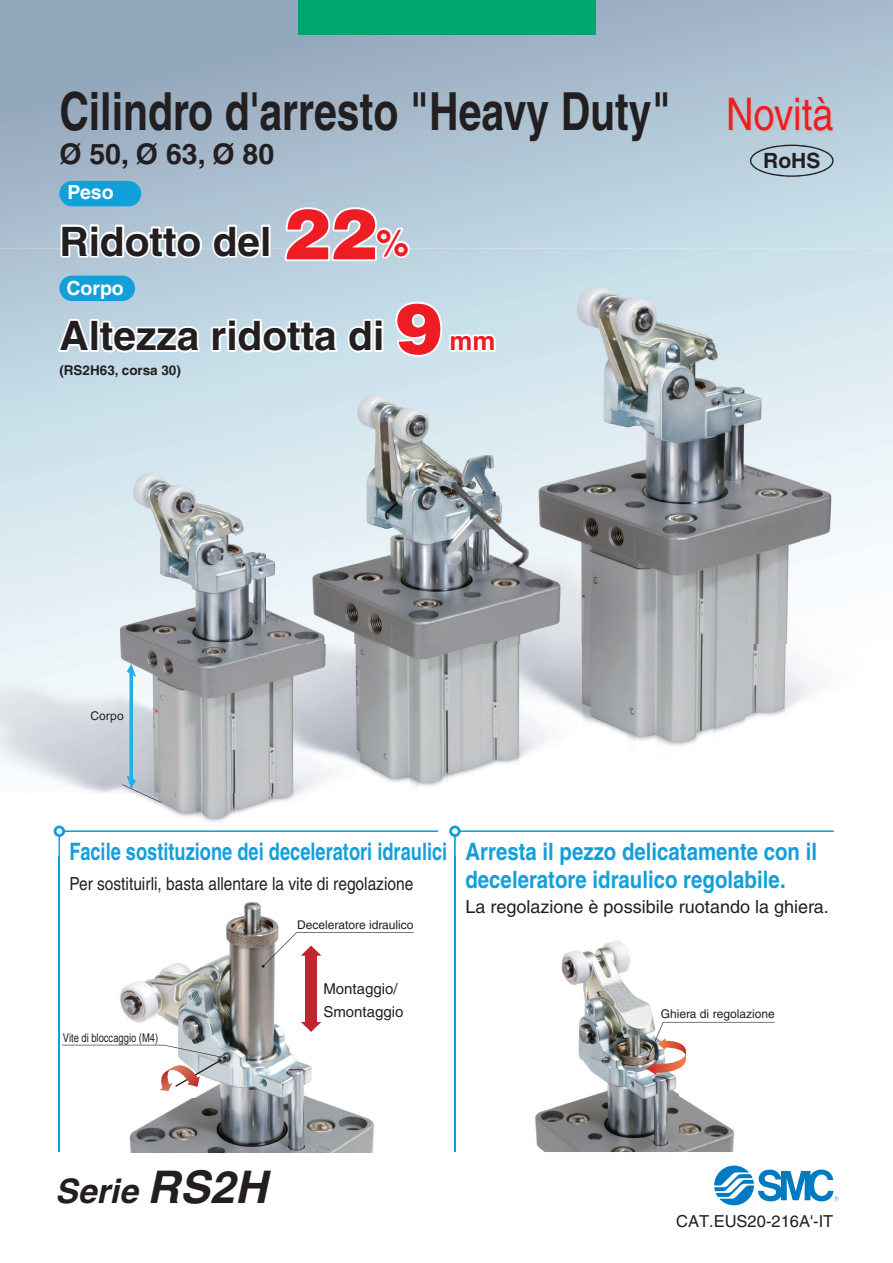
<style>
.page{position:relative;width:893px;height:1263px;background:#fff}
.page>*{position:absolute;margin:0;border:0;box-sizing:border-box;transform-origin:0 0}
.t1{font:700 52.5px "Helvetica";color:#231f20;scale:.78 1}
.t2{font:45px "Helvetica";color:#ee1d23;scale:.85 1}
.t3{font:700 40.65px "Helvetica";color:#231f20}
.t4{font:italic 700 33.75px "Helvetica";color:#231f20}
.t5{font:700 28.5px "Helvetica";color:#231f20}
.t6{font:700 25.8px "Helvetica";color:#ee1d23}
.t7{font:700 24px/28.5px "Helvetica";color:#12a0db;scale:.85 1}
.t8{font:700 24px "Helvetica";color:#12a0db;scale:.76 1}
.t9{font:700 21px "Helvetica";color:#231f20}
.t10{font:700 19.5px "Helvetica";color:#fff}
.t11{font:18px "Helvetica";color:#231f20;scale:.86 1}
.t12{font:18px "Helvetica";color:#231f20}
.t13{font:16.5px "Helvetica";color:#231f20}
.t14{font:15px/22.5px "Helvetica";color:#231f20}
.t15{font:700 13.5px "Helvetica";color:#231f20}
.t16{font:12px "Helvetica";color:#231f20}
.t17{font:12px "Helvetica";color:#231f20;scale:.78 1}
.s1{font-weight:900;font-size:70.05px;color:#ee1d23}
.s2{font-size:36.9px;color:#ee1d23}
.s3{font-size:45px}
</style>
<div class="page">
<hr style="left:59px;top:831px;width:1px;height:321px;background:#12a0db">
<hr style="left:454px;top:831px;width:1px;height:321px;background:#12a0db">
<svg style="left:0;top:0;width:892px;height:249px;background:#a9bece"></svg>
<img style="left:96px;top:902px;width:278px;height:250px">
<img style="left:535px;top:940px;width:236px;height:212px">
<img style="left:0;top:249px;width:892px;height:585px">
<img style="left:65px;top:831px;width:373px;height:1px">
<svg style="left:54px;top:826px;width:11px;height:30px"></svg>
<img style="left:460px;top:831px;width:373px;height:1px">
<svg style="left:449px;top:826px;width:11px;height:30px"></svg>
<div style="left:305px;top:954px;width:12px;height:70px;background:#c0262d"></div>
<svg style="left:301px;top:1022px;width:20px;height:10px"></svg>
<svg style="left:262px;top:932px;width:151px;height:36px"></svg>
<svg style="left:62px;top:1045px;width:163px;height:13px"></svg>
<svg style="left:60px;top:224px;width:142px;height:34px"></svg>
<svg style="left:212px;top:225px;width:58px;height:33px"></svg>
<svg style="left:285px;top:207px;width:125px;height:54px"></svg>
<svg style="left:58px;top:319px;width:142px;height:34px"></svg>
<svg style="left:211px;top:319px;width:126px;height:34px"></svg>
<svg style="left:347px;top:319px;width:36px;height:34px"></svg>
<svg style="left:395px;top:302px;width:47px;height:55px"></svg>
<svg style="left:449px;top:334px;width:47px;height:18px"></svg>
<svg style="left:646px;top:1022px;width:128px;height:53px"></svg>
<div style="left:59px;top:276px;width:76px;height:25px;background:#12a0db;border-radius:13px"></div>
<div style="left:59px;top:181px;width:82px;height:25px;background:#12a0db;border-radius:13px"></div>
<svg style="left:159px;top:1056px;width:67px;height:35px"></svg>
<svg style="left:122px;top:664px;width:39px;height:139px"></svg>
<div style="left:297px;top:0;width:298px;height:34px;background:#00a66e"></div>
<svg style="left:714px;top:1166px;width:124px;height:39px"></svg>
<svg style="left:750px;top:145px;width:83px;height:32px;background:#aec1cd"></svg>
<h1 class="t1" style="left:59px;top:92px;width:785px">Cilindro d'arresto "Heavy Duty"</h1>
<p class="t5" style="left:59px;top:144px;width:216px">Ø 50, Ø 63, Ø 80</p>
<p class="t10" style="left:68px;top:186px;width:48px">Peso</p>
<h3 class="t3" style="left:59px;top:227px;width:351px">Ridotto del <span class="s1">22</span><span class="s2">%</span></h3>
<p class="t10" style="left:66px;top:281px;width:59px">Corpo</p>
<h3 class="t3" style="left:59px;top:321px;width:384px">Altezza ridotta di <span class="s1">9</span></h3>
<p class="t15" style="left:59px;top:366px;width:123px">(RS2H63, corsa 30)</p>
<p class="t6" style="left:449px;top:332px;width:47px">mm</p>
<h2 class="t2" style="left:726px;top:98px;width:128px">Novità</h2>
<p class="t9" style="left:763px;top:154px;width:59px">RoHS</p>
<p class="t16" style="left:91px;top:712px;width:35px">Corpo</p>
<p class="t8" style="left:70px;top:843px;width:498px">Facile sostituzione dei deceleratori idraulici</p>
<p class="t11" style="left:70px;top:877px;width:401px">Per sostituirli, basta allentare la vite di regolazione</p>
<p class="t16" style="left:297px;top:920px;width:118px">Deceleratore idraulico</p>
<p class="t7" style="left:465px;top:840px;width:415px">Arresta il pezzo delicatamente con il deceleratore idraulico regolabile.</p>
<p class="t12" style="left:465px;top:900px;width:365px">La regolazione è possibile ruotando la ghiera.</p>
<p class="t17" style="left:63px;top:1033px;width:124px">Vite di bloccaggio (M4)</p>
<p class="t14" style="left:323px;top:980px;width:82px">Montaggio/<br>Smontaggio</p>
<p class="t16" style="left:660px;top:1010px;width:115px">Ghiera di regolazione</p>
<h3 class="t4" style="left:55px;top:1179px;width:213px">Serie <span class="s3">RS2H</span></h3>
<p class="t13" style="left:676px;top:1216px;width:159px">CAT.EUS20-216A'-IT</p>
</div>
